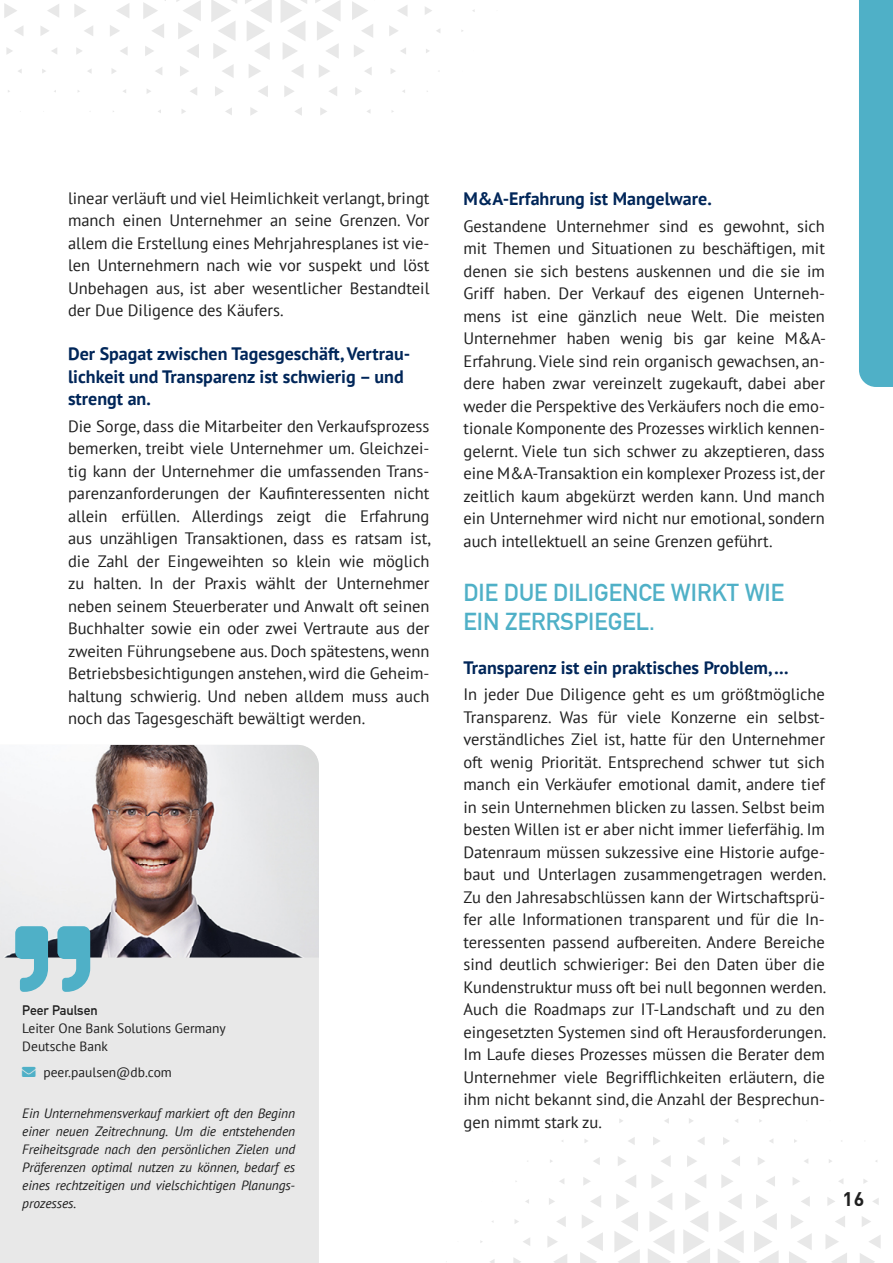
<style>
.page{position:relative;width:893px;height:1263px;background:#fff}
.page>*{position:absolute;margin:0;border:0;box-sizing:border-box;transform-origin:0 0}
.t1{font:700 24px/28.8px "DIN Alternate";color:#4fb0c7}
.t2{font:700 19.5px "DIN";color:#1f1f1f}
.t3{font:700 18px/22.5px "PT Sans";color:#002659}
.t4{font:16.5px/22.5px "PT Sans";color:#1f1f1f;text-align:justify}
.t5{font:italic 13.5px/18px "PT Sans";letter-spacing:-.01em;color:#1f1f1f;text-align:justify}
.t6{font:13.5px/18px "PT Sans";color:#1f1f1f}
.t7{font:700 13.5px "DIN Alternate";color:#1f1f1f}
</style>
<div class="page">
<svg style="left:425px;top:7px;width:7px;height:8px"></svg>
<svg style="left:397px;top:5px;width:11px;height:11px"></svg>
<svg style="left:389px;top:25px;width:9px;height:11px"></svg>
<svg style="left:401px;top:48px;width:5px;height:6px"></svg>
<svg style="left:352px;top:1px;width:21px;height:37px"></svg>
<svg style="left:391px;top:68px;width:5px;height:6px"></svg>
<svg style="left:354px;top:45px;width:10px;height:12px"></svg>
<svg style="left:365px;top:67px;width:7px;height:8px"></svg>
<svg style="left:355px;top:87px;width:7px;height:8px"></svg>
<svg style="left:315px;top:0;width:26px;height:77px"></svg>
<svg style="left:329px;top:86px;width:8px;height:10px"></svg>
<svg style="left:281px;top:0;width:26px;height:78px"></svg>
<svg style="left:320px;top:108px;width:7px;height:7px"></svg>
<svg style="left:284px;top:86px;width:10px;height:11px"></svg>
<svg style="left:295px;top:107px;width:7px;height:9px"></svg>
<svg style="left:245px;top:0;width:27px;height:78px"></svg>
<svg style="left:258px;top:86px;width:10px;height:11px"></svg>
<svg style="left:211px;top:0;width:26px;height:78px"></svg>
<svg style="left:250px;top:107px;width:8px;height:8px"></svg>
<svg style="left:176px;top:0;width:25px;height:58px"></svg>
<svg style="left:215px;top:86px;width:9px;height:10px"></svg>
<svg style="left:225px;top:108px;width:7px;height:7px"></svg>
<svg style="left:143px;top:0;width:23px;height:38px"></svg>
<svg style="left:180px;top:66px;width:9px;height:10px"></svg>
<svg style="left:190px;top:87px;width:7px;height:8px"></svg>
<svg style="left:116px;top:3px;width:13px;height:15px"></svg>
<svg style="left:145px;top:46px;width:9px;height:10px"></svg>
<svg style="left:155px;top:67px;width:7px;height:8px"></svg>
<svg style="left:110px;top:25px;width:10px;height:11px"></svg>
<svg style="left:120px;top:47px;width:8px;height:8px"></svg>
<svg style="left:147px;top:89px;width:4px;height:5px"></svg>
<svg style="left:74px;top:4px;width:12px;height:13px"></svg>
<svg style="left:84px;top:26px;width:9px;height:10px"></svg>
<svg style="left:111px;top:68px;width:5px;height:6px"></svg>
<svg style="left:47px;top:4px;width:12px;height:13px"></svg>
<svg style="left:76px;top:47px;width:6px;height:7px"></svg>
<svg style="left:88px;top:69px;width:4px;height:4px"></svg>
<svg style="left:40px;top:26px;width:9px;height:10px"></svg>
<svg style="left:52px;top:48px;width:5px;height:6px"></svg>
<svg style="left:4px;top:3px;width:13px;height:15px"></svg>
<svg style="left:14px;top:26px;width:9px;height:10px"></svg>
<svg style="left:6px;top:47px;width:7px;height:7px"></svg>
<svg style="left:18px;top:69px;width:4px;height:4px"></svg>
<svg style="left:490px;top:1259px;width:5px;height:4px"></svg>
<svg style="left:513px;top:1258px;width:8px;height:5px"></svg>
<svg style="left:523px;top:1238px;width:7px;height:8px"></svg>
<svg style="left:514px;top:1219px;width:5px;height:5px"></svg>
<svg style="left:547px;top:1236px;width:20px;height:27px"></svg>
<svg style="left:557px;top:1216px;width:9px;height:11px"></svg>
<svg style="left:549px;top:1198px;width:6px;height:7px"></svg>
<svg style="left:580px;top:1215px;width:23px;height:48px"></svg>
<svg style="left:559px;top:1179px;width:5px;height:5px"></svg>
<svg style="left:590px;top:1195px;width:11px;height:13px"></svg>
<svg style="left:583px;top:1177px;width:8px;height:8px"></svg>
<svg style="left:593px;top:1157px;width:7px;height:8px"></svg>
<svg style="left:584px;top:1139px;width:4px;height:4px"></svg>
<svg style="left:614px;top:1175px;width:26px;height:88px"></svg>
<svg style="left:618px;top:1156px;width:8px;height:10px"></svg>
<svg style="left:648px;top:1174px;width:26px;height:89px"></svg>
<svg style="left:628px;top:1137px;width:7px;height:8px"></svg>
<svg style="left:619px;top:1119px;width:4px;height:4px"></svg>
<svg style="left:661px;top:1155px;width:10px;height:12px"></svg>
<svg style="left:653px;top:1137px;width:7px;height:8px"></svg>
<svg style="left:683px;top:1174px;width:27px;height:89px"></svg>
<svg style="left:687px;top:1155px;width:10px;height:12px"></svg>
<svg style="left:664px;top:1118px;width:5px;height:6px"></svg>
<svg style="left:718px;top:1175px;width:26px;height:88px"></svg>
<svg style="left:698px;top:1137px;width:7px;height:8px"></svg>
<svg style="left:689px;top:1118px;width:4px;height:5px"></svg>
<svg style="left:754px;top:1194px;width:25px;height:69px"></svg>
<svg style="left:732px;top:1156px;width:8px;height:10px"></svg>
<svg style="left:723px;top:1137px;width:6px;height:8px"></svg>
<svg style="left:789px;top:1214px;width:23px;height:49px"></svg>
<svg style="left:766px;top:1176px;width:9px;height:10px"></svg>
<svg style="left:758px;top:1157px;width:7px;height:8px"></svg>
<svg style="left:825px;top:1234px;width:22px;height:29px"></svg>
<svg style="left:801px;top:1196px;width:9px;height:10px"></svg>
<svg style="left:793px;top:1177px;width:7px;height:8px"></svg>
<svg style="left:835px;top:1216px;width:10px;height:11px"></svg>
<svg style="left:827px;top:1197px;width:8px;height:9px"></svg>
<svg style="left:804px;top:1159px;width:4px;height:4px"></svg>
<svg style="left:860px;top:1235px;width:21px;height:28px"></svg>
<svg style="left:862px;top:1216px;width:9px;height:11px"></svg>
<svg style="left:838px;top:1179px;width:5px;height:5px"></svg>
<svg style="left:873px;top:1198px;width:6px;height:7px"></svg>
<svg style="left:863px;top:1179px;width:5px;height:5px"></svg>
<div style="left:859px;top:0;width:34px;height:387px;background:#4fb0c7"></div>
<div style="left:0;top:957px;width:319px;height:306px;background:#e8e8e8"></div>
<img style="left:0;top:745px;width:319px;height:212px">
<svg style="left:22px;top:1067px;width:14px;height:10px"></svg>
<svg style="left:15px;top:926px;width:75px;height:66px;background:#b3b4b7"></svg>
<p class="t4" style="left:68px;top:186px;width:363px">linear verläuft und viel Heimlichkeit verlangt, bringt manch einen Unternehmer an seine Grenzen. Vor allem die Erstellung eines Mehrjahresplanes ist vie&shy;len Unternehmern nach wie vor suspekt und löst Unbehagen aus, ist aber wesentlicher Bestandteil der Due Diligence des Käufers.</p>
<p class="t3" style="left:68px;top:342px;width:344px">Der Spagat zwischen Tagesgeschäft, Vertrau&shy;lichkeit und Transparenz ist schwierig – und strengt an.</p>
<p class="t4" style="left:68px;top:414px;width:364px">Die Sorge, dass die Mitarbeiter den Verkaufsprozess bemerken, treibt viele Unternehmer um. Gleichzei&shy;tig kann der Unternehmer die umfassenden Trans&shy;parenzanforderungen der Kaufinteressenten nicht allein erfüllen. Allerdings zeigt die Erfahrung aus unzähligen Transaktionen, dass es ratsam ist, die Zahl der Eingeweihten so klein wie möglich zu halten. In der Praxis wählt der Unternehmer neben seinem Steuerberater und Anwalt oft seinen Buchhalter sowie ein oder zwei Vertraute aus der zweiten Führungsebene aus. Doch spätestens, wenn Betriebsbesichtigungen anstehen, wird die Geheim&shy;haltung schwierig. Und neben alldem muss auch noch das Tagesgeschäft bewältigt werden.</p>
<p class="t7" style="left:22px;top:1000px;width:77px">Peer Paulsen</p>
<p class="t6" style="left:22px;top:1019px;width:205px">Leiter One Bank Solutions Germany<br>Deutsche Bank</p>
<p class="t6" style="left:44px;top:1063px;width:130px">peer.paulsen@db.com</p>
<p class="t5" style="left:22px;top:1104px;width:274px">Ein Unternehmensverkauf markiert oft den Beginn einer neuen Zeitrechnung. Um die entstehenden Freiheitsgrade nach den persönlichen Zielen und Präferenzen optimal nutzen zu können, bedarf es eines rechtzeitigen und vielschichtigen Planungs&shy;prozesses.</p>
<p class="t3" style="left:463px;top:187px;width:250px">M&amp;A-Erfahrung ist Mangelware.</p>
<p class="t4" style="left:463px;top:214px;width:364px">Gestandene Unternehmer sind es gewohnt, sich mit Themen und Situationen zu beschäftigen, mit denen sie sich bestens auskennen und die sie im Griff haben. Der Verkauf des eigenen Unterneh&shy;mens ist eine gänzlich neue Welt. Die meisten Unternehmer haben wenig bis gar keine M&amp;A-Erfahrung. Viele sind rein organisch gewachsen, an&shy;dere haben zwar vereinzelt zugekauft, dabei aber weder die Perspektive des Verkäufers noch die emo&shy;tionale Komponente des Prozesses wirklich kennen&shy;gelernt. Viele tun sich schwer zu akzeptieren, dass eine M&amp;A-Transaktion ein komplexer Prozess ist, der zeitlich kaum abgekürzt werden kann. Und manch ein Unternehmer wird nicht nur emotional, sondern auch intellektuell an seine Grenzen geführt.</p>
<h1 class="t1" style="left:463px;top:576px;width:322px">DIE DUE DILIGENCE WIRKT WIE<br>EIN ZERRSPIEGEL.</h1>
<p class="t3" style="left:463px;top:656px;width:327px">Transparenz ist ein praktisches Problem, …</p>
<p class="t4" style="left:463px;top:683px;width:364px">In jeder Due Diligence geht es um größtmögliche Transparenz. Was für viele Konzerne ein selbst&shy;verständliches Ziel ist, hatte für den Unternehmer oft wenig Priorität. Entsprechend schwer tut sich manch ein Verkäufer emotional damit, andere tief in sein Unternehmen blicken zu lassen. Selbst beim besten Willen ist er aber nicht immer lieferfähig. Im Datenraum müssen sukzessive eine Historie aufge&shy;baut und Unterlagen zusammengetragen werden.<br>Zu den Jahresabschlüssen kann der Wirtschaftsprü&shy;fer alle Informationen transparent und für die In&shy;teressenten passend aufbereiten. Andere Bereiche sind deutlich schwieriger: Bei den Daten über die Kundenstruktur muss oft bei null begonnen werden.<br>Auch die Roadmaps zur IT-Landschaft und zu den eingesetzten Systemen sind oft Herausforderungen.<br>Im Laufe dieses Prozesses müssen die Berater dem Unternehmer viele Begrifflichkeiten erläutern, die ihm nicht bekannt sind, die Anzahl der Besprechun&shy;gen nimmt stark zu.</p>
<p class="t2" style="left:843px;top:1186px;width:23px">16</p>
</div>
